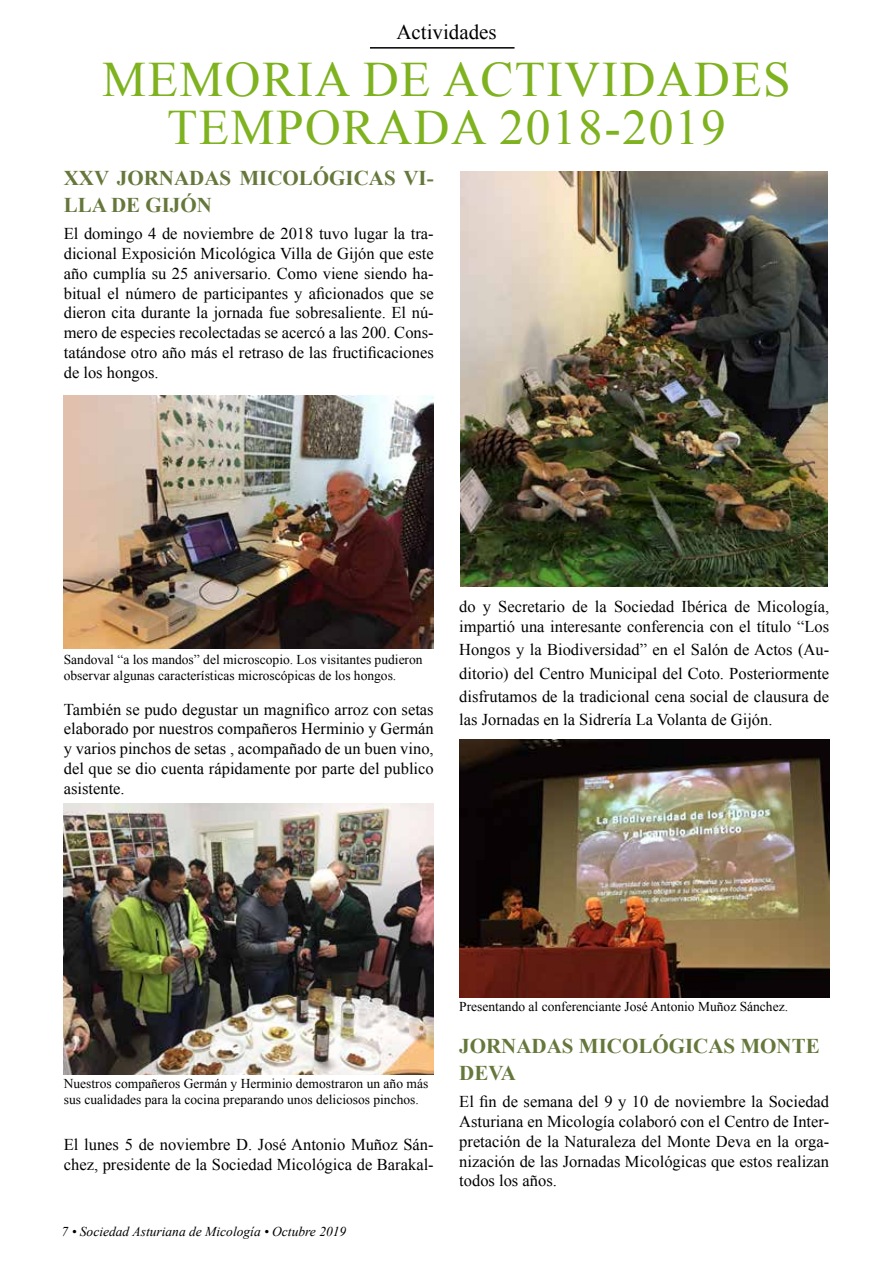
<style>
.page{position:relative;width:893px;height:1263px;background:#fff}
.page>*{position:absolute;margin:0;border:0;box-sizing:border-box;transform-origin:0 0}
.t1{font:49.5px/48px "Times New Roman";letter-spacing:.03em;color:#7eb21f;text-align:center}
.t2{font:700 21px/27px "Times New Roman";color:#65773b}
.t3{font:21px "Times New Roman";color:#000}
.t4{font:16.5px/19.8px "Times New Roman";color:#000;text-align:justify}
.t5{font:13.5px/16.2px "Times New Roman";color:#000}
.t6{font:italic 13.5px "Times New Roman";color:#000}
</style>
<div class="page">
<hr style="left:370px;top:47px;width:144px;height:2px;background:#000">
<img style="left:64px;top:395px;width:370px;height:254px">
<img style="left:461px;top:171px;width:367px;height:416px">
<img style="left:64px;top:804px;width:370px;height:270px">
<img style="left:459px;top:739px;width:370px;height:258px">
<p class="t3" style="left:396px;top:18px;width:102px">Actividades</p>
<h1 class="t1" style="left:102px;top:55px;width:690px">MEMORIA DE ACTIVIDADES<br>TEMPORADA 2018-2019</h1>
<p class="t2" style="left:64px;top:164px;width:371px">XXV JORNADAS MICOLÓGICAS VI-<br>LLA DE GIJÓN</p>
<p class="t4" style="left:64px;top:224px;width:371px">El domingo 4 de noviembre de 2018 tuvo lugar la tra&shy;dicional Exposición Micológica Villa de Gijón que este año cumplía su 25 aniversario. Como viene siendo ha&shy;bitual el número de participantes y aficionados que se dieron cita durante la jornada fue sobresaliente. El nú&shy;mero de especies recolectadas se acercó a las 200. Cons&shy;tatándose otro año más el retraso de las fructificaciones de los hongos.</p>
<p class="t5" style="left:64px;top:651px;width:360px">Sandoval “a los mandos” del microscopio. Los visitantes pudieron observar algunas características microscópicas de los hongos.</p>
<p class="t4" style="left:64px;top:699px;width:371px">También se pudo degustar un magnifico arroz con setas elaborado por nuestros compañeros Herminio y Germán y varios pinchos de setas , acompañado de un buen vino, del que se dio cuenta rápidamente por parte del publico asistente.</p>
<p class="t4" style="left:459px;top:596px;width:371px">do y Secretario de la Sociedad Ibérica de Micología, impartió una interesante conferencia con el título “Los</p>
<p class="t4" style="left:459px;top:638px;width:371px;line-height:23.4px">Hongos y la Biodiversidad” en el Salón de Actos (Au&shy;ditorio) del Centro Municipal del Coto. Posteriormente disfrutamos de la tradicional cena social de clausura de las Jornadas en la Sidrería La Volanta de Gijón.</p>
<p class="t5" style="left:64px;top:1075px;width:366px">Nuestros compañeros Germán y Herminio demostraron un año más sus cualidades para la cocina preparando unos deliciosos pinchos.</p>
<p class="t4" style="left:64px;top:1134px;width:371px">El lunes 5 de noviembre D. José Antonio Muñoz Sán&shy;chez, presidente de la Sociedad Micológica de Barakal-</p>
<p class="t6" style="left:62px;top:1222px;width:286px">7 • Sociedad Asturiana de Micología • Octubre 2019</p>
<p class="t5" style="left:459px;top:998px;width:330px">Presentando al conferenciante José Antonio Muñoz Sánchez.</p>
<p class="t2" style="left:459px;top:1032px;width:362px">JORNADAS MICOLÓGICAS MONTE<br>DEVA</p>
<p class="t4" style="left:459px;top:1091px;width:371px">El fin de semana del 9 y 10 de noviembre la Sociedad Asturiana en Micología colaboró con el Centro de Inter&shy;pretación de la Naturaleza del Monte Deva en la orga&shy;nización de las Jornadas Micológicas que estos realizan todos los años.</p>
</div>
